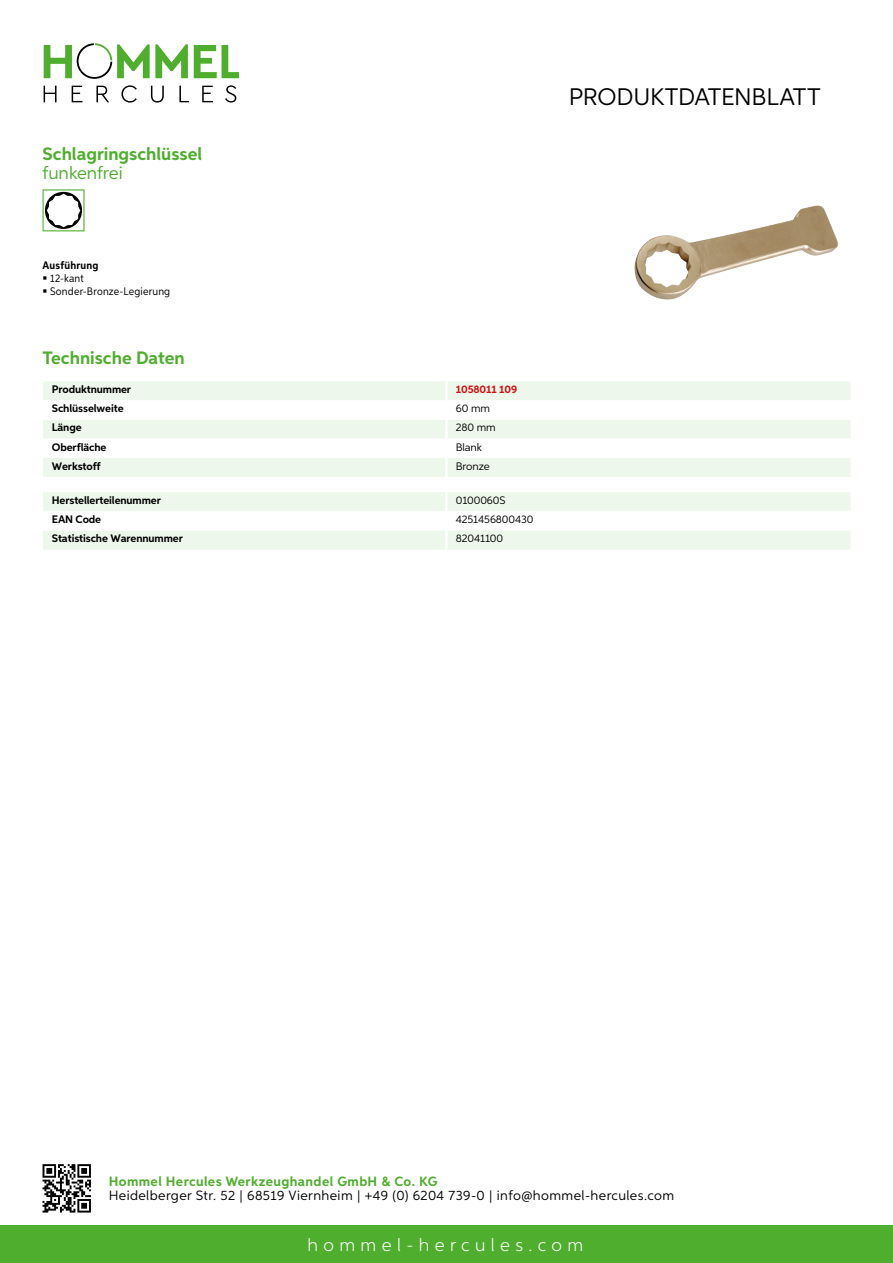
<style>
.page{position:relative;width:893px;height:1263px;background:#fff}
.page>*{position:absolute;margin:0;border:0;box-sizing:border-box;transform-origin:0 0}
.t1{font:24px "Aspira";letter-spacing:-.01em;color:#000}
.t2{font:700 18px "Aspira";color:#50ae2f}
.t3{font:300 18px "Aspira";letter-spacing:.3em;color:#fff}
.t4{font:18px "Aspira";color:#50ae2f}
.t5{font:13.5px "Aspira";letter-spacing:.03em;color:#000}
.t6{font:700 13.5px "Aspira";letter-spacing:.03em;color:#50ae2f}
.t7{font:700 10.95px "Aspira";letter-spacing:-.01em;color:#000}
.t8{font:10.95px "Aspira";letter-spacing:-.01em;color:#000}
.t9{font:10.95px/12.8px "Aspira Nar";letter-spacing:.015em;color:#000}
.t10{font:700 10.95px "Aspira";letter-spacing:-.01em;color:#cd1013}
.t11{font:700 10.95px "Aspira Nar";letter-spacing:.02em;color:#000}
</style>
<div class="page">
<div style="left:0;top:1226px;width:893px;height:37px;background:#50ae2f"></div>
<svg style="left:43px;top:1164px;width:48px;height:48px"></svg>
<svg style="left:194px;top:45px;width:45px;height:33px"></svg>
<svg style="left:44px;top:43px;width:144px;height:36px"></svg>
<svg style="left:44px;top:86px;width:13px;height:16px"></svg>
<svg style="left:72px;top:86px;width:10px;height:16px"></svg>
<svg style="left:96px;top:86px;width:13px;height:16px"></svg>
<svg style="left:121px;top:85px;width:16px;height:18px"></svg>
<svg style="left:151px;top:86px;width:13px;height:17px"></svg>
<svg style="left:179px;top:86px;width:10px;height:16px"></svg>
<svg style="left:202px;top:86px;width:11px;height:16px"></svg>
<svg style="left:225px;top:85px;width:11px;height:18px"></svg>
<div style="left:43px;top:381px;width:807px;height:96px;background:#eef7eb"></div>
<svg style="left:43px;top:400px;width:807px;height:58px"></svg>
<hr style="left:445px;top:381px;width:3px;height:19px;background:#fff">
<hr style="left:445px;top:400px;width:3px;height:19px;background:#fff">
<hr style="left:445px;top:419px;width:3px;height:20px;background:#fff">
<hr style="left:445px;top:439px;width:3px;height:19px;background:#fff">
<hr style="left:445px;top:458px;width:3px;height:19px;background:#fff">
<svg style="left:43px;top:492px;width:807px;height:58px"></svg>
<hr style="left:445px;top:531px;width:3px;height:19px;background:#fff">
<svg style="left:43px;top:189px;width:42px;height:42px"></svg>
<img style="left:634px;top:205px;width:205px;height:95px">
<h2 class="t2" style="left:43px;top:142px;width:161px">Schlagringschlüssel</h2>
<h2 class="t4" style="left:43px;top:162px;width:82px">funkenfrei</h2>
<p class="t11" style="left:43px;top:259px;width:58px">Ausführung</p>
<p class="t9" style="left:50px;top:272px;width:122px">12-kant<br>Sonder-Bronze-Legierung</p>
<h2 class="t2" style="left:43px;top:347px;width:144px">Technische Daten</h2>
<p class="t7" style="left:52px;top:383px;width:81px">Produktnummer</p>
<p class="t10" style="left:456px;top:383px;width:63px">1058011 109</p>
<p class="t7" style="left:52px;top:402px;width:73px">Schlüsselweite</p>
<p class="t8" style="left:456px;top:402px;width:36px">60 mm</p>
<p class="t7" style="left:52px;top:421px;width:31px">Länge</p>
<p class="t8" style="left:456px;top:421px;width:41px">280 mm</p>
<p class="t7" style="left:52px;top:440px;width:56px">Oberfläche</p>
<p class="t8" style="left:456px;top:440px;width:28px">Blank</p>
<p class="t7" style="left:52px;top:459px;width:50px">Werkstoff</p>
<p class="t8" style="left:456px;top:459px;width:36px">Bronze</p>
<p class="t7" style="left:52px;top:494px;width:111px">Herstellerteilenummer</p>
<p class="t8" style="left:456px;top:494px;width:51px">0100060S</p>
<p class="t7" style="left:52px;top:513px;width:51px">EAN Code</p>
<p class="t8" style="left:456px;top:513px;width:79px">4251456800430</p>
<p class="t7" style="left:52px;top:532px;width:132px">Statistische Warennummer</p>
<p class="t8" style="left:456px;top:532px;width:49px">82041100</p>
<h1 class="t1" style="left:569px;top:82px;width:253px">Produktdatenblatt</h1>
<p class="t6" style="left:109px;top:1172px;width:330px">Hommel Hercules Werkzeughandel GmbH &amp; Co. KG</p>
<p class="t5" style="left:109px;top:1187px;width:567px">Heidelberger Str. 52 | 68519 Viernheim | +49 (0) 6204 739-0 | info@hommel-hercules.com</p>
<h2 class="t3" style="left:307px;top:1234px;width:277px">hommel-hercules.com</h2>
</div>
